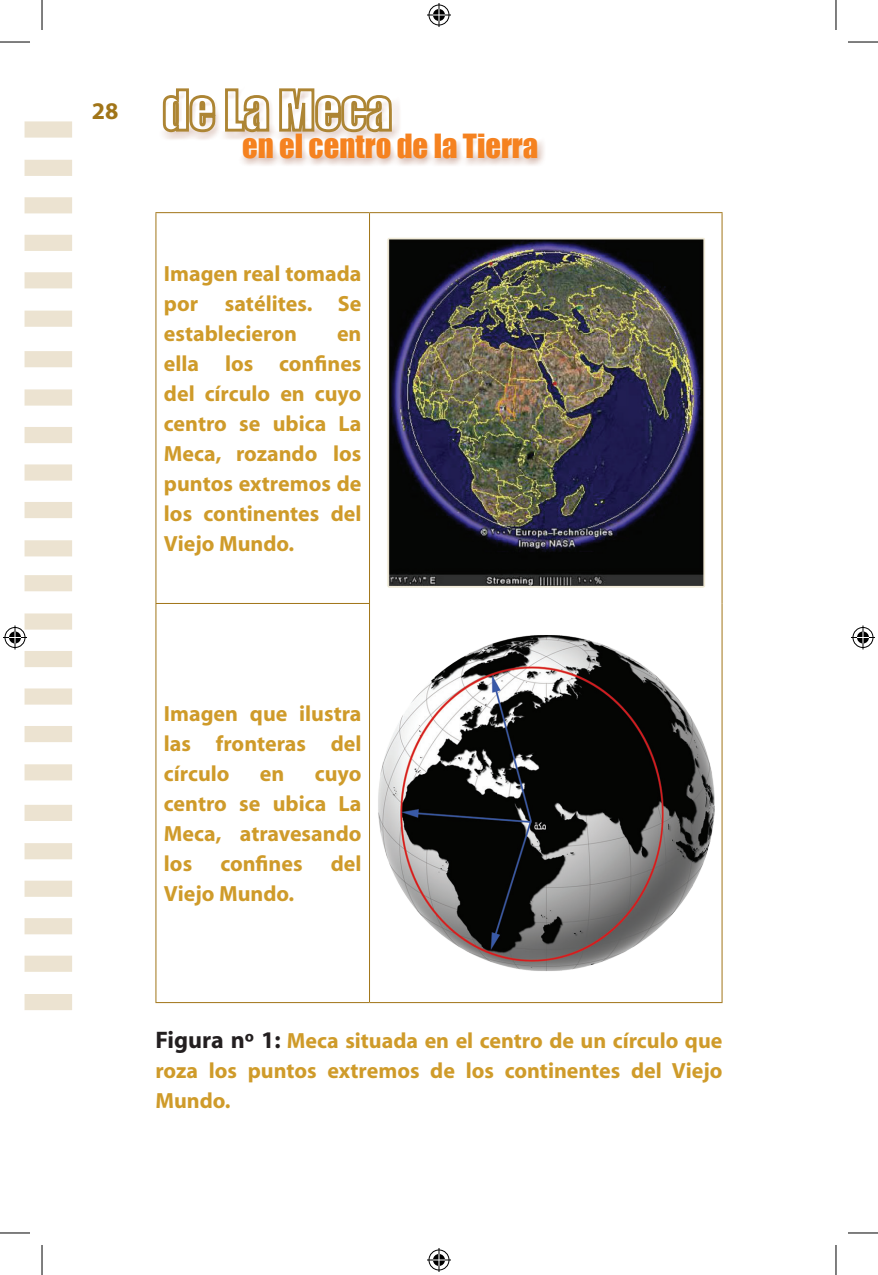
<style>
.page{position:relative;width:878px;height:1275px;background:#fff}
.page>*{position:absolute;margin:0;border:0;box-sizing:border-box;transform-origin:0 0}
.t1{font:30.6px "Impact";color:#f58220}
.t2{font:700 24px "Myriad";color:#a17518}
.t3{font:700 22px/30px "Myriad";color:#cf9b2a;text-align:justify}
.s1{font-size:24px;color:#231f20}
</style>
<div class="page">
<div style="left:25px;top:121px;width:47px;height:17px;background:#ece3d1"></div>
<div style="left:25px;top:160px;width:47px;height:16px;background:#ece3d1"></div>
<div style="left:25px;top:197px;width:47px;height:16px;background:#ece3d1"></div>
<div style="left:25px;top:235px;width:47px;height:16px;background:#ece3d1"></div>
<div style="left:25px;top:272px;width:47px;height:16px;background:#ece3d1"></div>
<div style="left:25px;top:310px;width:47px;height:17px;background:#ece3d1"></div>
<div style="left:25px;top:351px;width:47px;height:16px;background:#ece3d1"></div>
<div style="left:25px;top:389px;width:47px;height:16px;background:#ece3d1"></div>
<div style="left:25px;top:427px;width:47px;height:16px;background:#ece3d1"></div>
<div style="left:25px;top:464px;width:47px;height:16px;background:#ece3d1"></div>
<div style="left:25px;top:502px;width:47px;height:16px;background:#ece3d1"></div>
<div style="left:25px;top:540px;width:47px;height:16px;background:#ece3d1"></div>
<div style="left:25px;top:575px;width:47px;height:16px;background:#ece3d1"></div>
<div style="left:25px;top:613px;width:47px;height:16px;background:#ece3d1"></div>
<div style="left:25px;top:651px;width:47px;height:16px;background:#ece3d1"></div>
<div style="left:25px;top:688px;width:47px;height:16px;background:#ece3d1"></div>
<div style="left:25px;top:726px;width:47px;height:16px;background:#ece3d1"></div>
<div style="left:25px;top:764px;width:47px;height:16px;background:#ece3d1"></div>
<div style="left:25px;top:805px;width:47px;height:16px;background:#ece3d1"></div>
<div style="left:25px;top:843px;width:47px;height:16px;background:#ece3d1"></div>
<div style="left:25px;top:880px;width:47px;height:17px;background:#ece3d1"></div>
<div style="left:25px;top:918px;width:47px;height:16px;background:#ece3d1"></div>
<div style="left:25px;top:955px;width:47px;height:17px;background:#ece3d1"></div>
<div style="left:25px;top:994px;width:47px;height:16px;background:#ece3d1"></div>
<div style="left:158px;top:84px;width:243px;height:57px;background:#9f5c43;opacity:.75"></div>
<svg style="left:161px;top:87px;width:56px;height:47px"></svg>
<svg style="left:224px;top:87px;width:47px;height:47px"></svg>
<svg style="left:278px;top:84px;width:115px;height:41px"></svg>
<div style="left:235px;top:125px;width:308px;height:35px;background:#fff;opacity:.75"></div>
<div style="left:237px;top:128px;width:309px;height:38px;background:#9f5c43;opacity:.75"></div>
<hr style="left:155px;top:212px;width:214px;height:1px;background:#a17518">
<hr style="left:155px;top:213px;width:1px;height:390px;background:#a17518">
<hr style="left:369px;top:212px;width:353px;height:1px;background:#a17518">
<hr style="left:369px;top:213px;width:1px;height:390px;background:#a17518">
<hr style="left:721px;top:213px;width:1px;height:390px;background:#a17518">
<hr style="left:155px;top:603px;width:215px;height:1px;background:#a17518">
<hr style="left:155px;top:604px;width:1px;height:398px;background:#a17518">
<hr style="left:369px;top:604px;width:1px;height:398px;background:#a17518">
<hr style="left:721px;top:603px;width:1px;height:399px;background:#a17518">
<hr style="left:155px;top:1002px;width:214px;height:1px;background:#a17518">
<hr style="left:369px;top:1002px;width:353px;height:1px;background:#a17518">
<img style="left:378px;top:237px;width:337px;height:734px">
<hr style="left:0;top:42px;width:30px;height:1px;background:#000">
<hr style="left:848px;top:42px;width:30px;height:1px;background:#000">
<hr style="left:0;top:1232px;width:30px;height:1px;background:#000">
<hr style="left:848px;top:1232px;width:30px;height:1px;background:#000">
<hr style="left:42px;top:0;width:1px;height:30px;background:#000">
<hr style="left:42px;top:1245px;width:1px;height:30px;background:#000">
<hr style="left:835px;top:0;width:1px;height:30px;background:#000">
<hr style="left:835px;top:1245px;width:1px;height:30px;background:#000">
<svg style="left:427px;top:3px;width:24px;height:24px"></svg>
<svg style="left:427px;top:1248px;width:24px;height:24px"></svg>
<svg style="left:3px;top:625px;width:24px;height:24px"></svg>
<svg style="left:851px;top:625px;width:24px;height:24px"></svg>
<p class="t2" style="left:92px;top:98px;width:28px">28</p>
<h1 class="t1" style="left:242px;top:122px;width:298px">en el centro de la Tierra</h1>
<p class="t3" style="left:164px;top:260px;width:199px">Imagen real tomada por satélites. Se establecieron</p>
<p class="t3" style="left:164px;top:320px;width:199px;text-indent:173px">en ella los confines del círculo en cuyo centro se ubica La Meca, rozando los puntos extremos de los continentes del Viejo Mundo.</p>
<p class="t3" style="left:164px;top:699px;width:199px">Imagen que ilustra las fronteras del círculo</p>
<p class="t3" style="left:260px;top:759px;width:26px">en</p>
<p class="t3" style="left:164px;top:759px;width:199px;text-indent:151px">cuyo centro se ubica La Meca, atravesando los</p>
<p class="t3" style="left:220px;top:849px;width:84px">confines</p>
<p class="t3" style="left:331px;top:849px;width:32px">del</p>
<p class="t3" style="left:164px;top:879px;width:132px">Viejo Mundo.</p>
<p class="t3" style="left:155px;top:1026px;width:568px"><span class="s1">Figura nº 1:</span> Meca situada en el centro de un círculo que roza los puntos extremos de los continentes del Viejo Mundo.</p>
</div>
